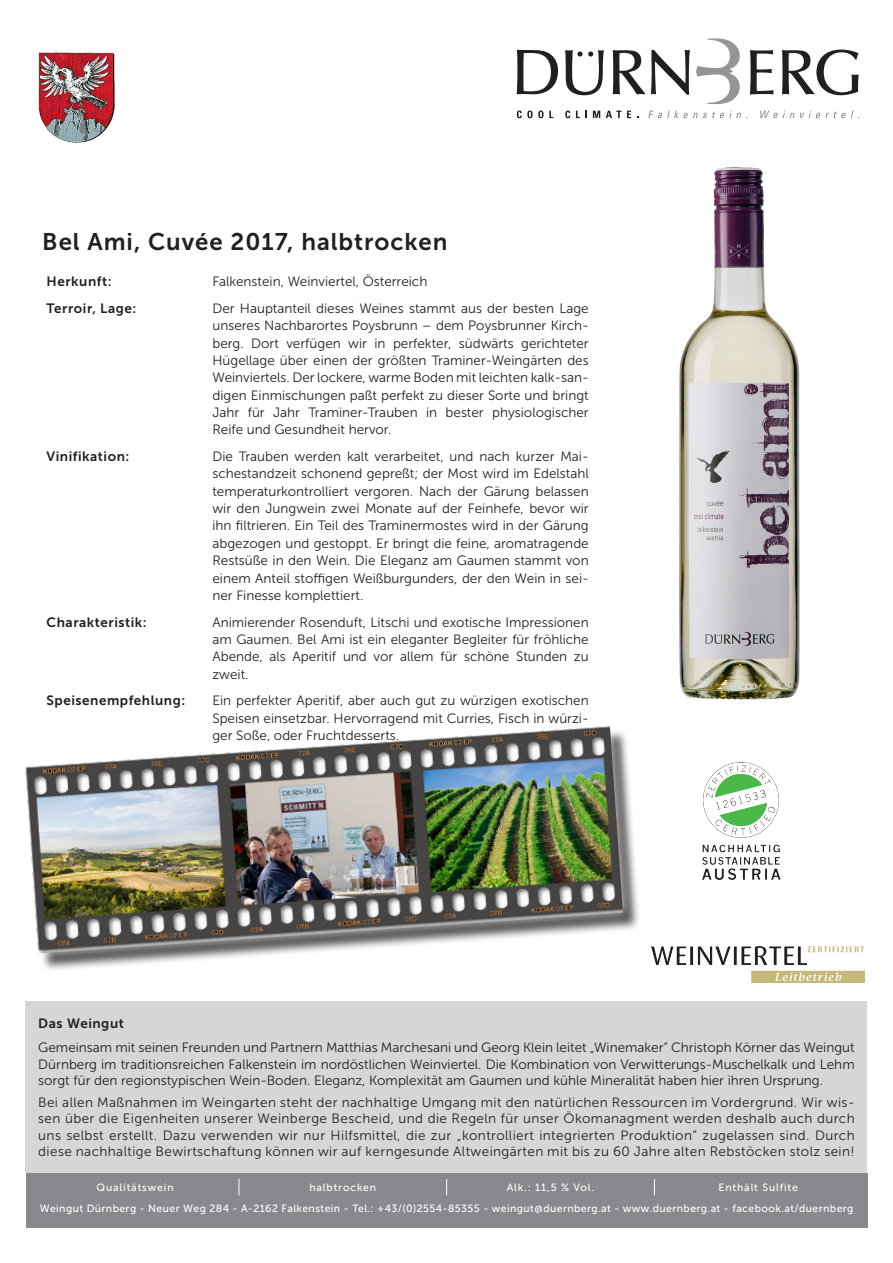
<style>
.page{position:relative;width:893px;height:1263px;background:#fff}
.page>*{position:absolute;margin:0;border:0;box-sizing:border-box;transform-origin:0 0}
.t1{font:24px "Museo Sans 700";letter-spacing:.04em;color:#231f20}
.t2{font:13.5px/17.4px "Museo Sans 300";color:#231f20;text-align:justify}
.t3{font:13.5px "Museo Sans 700";letter-spacing:.04em;color:#231f20}
.t4{font:10.5px "Museo Sans 500";letter-spacing:.04em;color:#fff}
.t5{font:10.5px "Museo Sans 500";letter-spacing:.08em;color:#fff}
</style>
<div class="page">
<svg style="left:565px;top:50px;width:39px;height:45px"></svg>
<svg style="left:613px;top:50px;width:32px;height:44px"></svg>
<svg style="left:651px;top:50px;width:39px;height:45px"></svg>
<svg style="left:750px;top:50px;width:24px;height:44px"></svg>
<svg style="left:782px;top:50px;width:77px;height:45px"></svg>
<svg style="left:517px;top:50px;width:41px;height:44px"></svg>
<svg style="left:696px;top:38px;width:44px;height:66px"></svg>
<svg style="left:517px;top:110px;width:26px;height:8px"></svg>
<svg style="left:549px;top:111px;width:4px;height:7px"></svg>
<svg style="left:565px;top:110px;width:5px;height:8px"></svg>
<svg style="left:576px;top:111px;width:11px;height:7px"></svg>
<svg style="left:593px;top:111px;width:7px;height:7px"></svg>
<svg style="left:606px;top:111px;width:15px;height:7px"></svg>
<svg style="left:627px;top:111px;width:4px;height:7px"></svg>
<svg style="left:648px;top:111px;width:99px;height:7px"></svg>
<svg style="left:760px;top:111px;width:34px;height:7px"></svg>
<svg style="left:800px;top:111px;width:59px;height:7px"></svg>
<div style="left:26px;top:1001px;width:841px;height:171px;background:#d5d6d8"></div>
<div style="left:28px;top:729px;width:613px;height:243px;background:#231f20;opacity:.75"></div>
<svg style="left:28px;top:729px;width:605px;height:235px"></svg>
<img style="left:25px;top:726px;width:598px;height:227px">
<img style="left:652px;top:947px;width:212px;height:35px">
<img style="left:38px;top:52px;width:77px;height:91px">
<img style="left:702px;top:762px;width:79px;height:118px">
<img style="left:679px;top:167px;width:121px;height:533px">
<div style="left:26px;top:1173px;width:842px;height:54px;background:#87898c"></div>
<svg style="left:239px;top:1179px;width:1px;height:16px"></svg>
<svg style="left:446px;top:1179px;width:1px;height:16px"></svg>
<svg style="left:654px;top:1179px;width:1px;height:16px"></svg>
<p class="t1" style="left:42px;top:228px;width:407px">Bel Ami, Cuvée 2017, halbtrocken</p>
<p class="t3" style="left:47px;top:274px;width:66px">Herkunft:</p>
<p class="t2" style="left:212px;top:273px;width:216px">Falkenstein, Weinviertel, Österreich</p>
<p class="t3" style="left:47px;top:301px;width:91px">Terroir, Lage:</p>
<p class="t2" style="left:212px;top:300px;width:378px">Der Hauptanteil dieses Weines stammt aus der besten Lage unseres Nachbarortes Poysbrunn – dem Poysbrunner Kirch&shy;berg. Dort verfügen wir in perfekter, südwärts gerichteter Hügellage über einen der größten Traminer-Weingärten des Weinviertels. Der lockere, warme Boden mit leichten kalk-san&shy;digen Einmischungen paßt perfekt zu dieser Sorte und bringt Jahr für Jahr Traminer-Trauben in bester physiologischer Reife und Gesundheit hervor.</p>
<p class="t3" style="left:47px;top:449px;width:84px">Vinifikation:</p>
<p class="t2" style="left:212px;top:448px;width:378px">Die Trauben werden kalt verarbeitet, und nach kurzer Mai&shy;schestandzeit schonend gepreßt; der Most wird im Edelstahl temperaturkontrolliert vergoren. Nach der Gärung belassen wir den Jungwein zwei Monate auf der Feinhefe, bevor wir ihn filtrieren. Ein Teil des Traminermostes wird in der Gärung abgezogen und gestoppt. Er bringt die feine, aromatragende Restsüße in den Wein. Die Eleganz am Gaumen stammt von einem Anteil stoffigen Weißburgunders, der den Wein in sei&shy;ner Finesse komplettiert.</p>
<p class="t3" style="left:47px;top:614px;width:102px">Charakteristik:</p>
<p class="t2" style="left:212px;top:613px;width:378px">Animierender Rosenduft, Litschi und exotische Impressionen am Gaumen. Bel Ami ist ein eleganter Begleiter für fröhliche Abende, als Aperitif und vor allem für schöne Stunden zu zweit.</p>
<p class="t3" style="left:47px;top:693px;width:140px">Speisenempfehlung:</p>
<p class="t2" style="left:212px;top:692px;width:378px">Ein perfekter Aperitif, aber auch gut zu würzigen exotischen Speisen einsetzbar. Hervorragend mit Curries, Fisch in würzi&shy;ger Soße, oder Fruchtdesserts.</p>
<p class="t3" style="left:38px;top:1016px;width:87px">Das Weingut</p>
<p class="t2" style="left:38px;top:1040px;width:818px;line-height:16.2px">Gemeinsam mit seinen Freunden und Partnern Matthias Marchesani und Georg Klein leitet „Winemaker“ Christoph Körner das Weingut Dürnberg im traditionsreichen Falkenstein im nordöstlichen Weinviertel. Die Kombination von Verwitterungs-Muschelkalk und Lehm sorgt für den regionstypischen Wein-Boden. Eleganz, Komplexität am Gaumen und kühle Mineralität haben hier ihren Ursprung.</p>
<p class="t2" style="left:38px;top:1094px;width:818px;line-height:16.2px">Bei allen Maßnahmen im Weingarten steht der nachhaltige Umgang mit den natürlichen Ressourcen im Vordergrund. Wir wis&shy;sen über die Eigenheiten unserer Weinberge Bescheid, und die Regeln für unser Ökomanagment werden deshalb auch durch uns selbst erstellt. Dazu verwenden wir nur Hilfsmittel, die zur „kontrolliert integrierten Produktion“ zugelassen sind. Durch diese nachhaltige Bewirtschaftung können wir auf kerngesunde Altweingärten mit bis zu 60 Jahre alten Rebstöcken stolz sein!</p>
<p class="t5" style="left:97px;top:1182px;width:79px">Qualitätswein</p>
<p class="t5" style="left:309px;top:1182px;width:68px">halbtrocken</p>
<p class="t4" style="left:507px;top:1182px;width:89px">Alk.: 11,5 % Vol.</p>
<p class="t5" style="left:718px;top:1182px;width:81px">Enthält Sulfite</p>
<p class="t4" style="left:40px;top:1203px;width:815px">Weingut Dürnberg - Neuer Weg 284 - A-2162 Falkenstein - Tel.: +43/(0)2554-85355 - weingut@duernberg.at - www.duernberg.at - facebook.at/duernberg</p>
</div>
